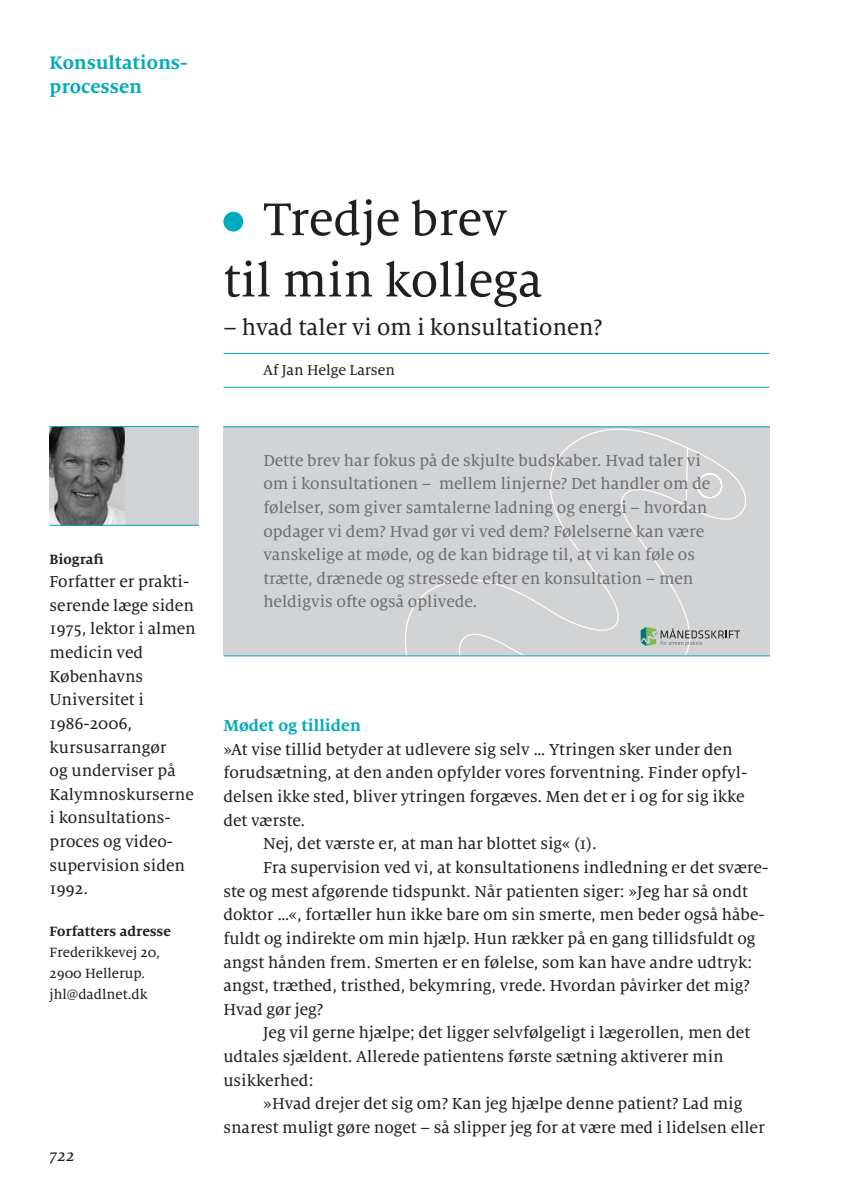
<style>
.page{position:relative;width:844px;height:1191px;background:#fff}
.page>*{position:absolute;margin:0;border:0;box-sizing:border-box;transform-origin:0 0}
.t1{font:50.75px/61.2px "Milo Serif OT Text";color:#231f20;text-align:center}
.t2{font:24.5px "Milo Serif OT Text";color:#231f20}
.t3{font:700 20.12px/24.2px "Milo Serif OT";color:#00abbd}
.t4{font:17.5px/23.6px "Milo Serif OT Text";color:#231f20}
.t5{font:17.5px/23.6px "Milo Serif OT Text";color:#6d6e71}
.t6{font:700 17.5px "Milo Serif OT";color:#00abbd}
.t7{font:17.5px "Milo Serif OT Text Ita";color:#231f20}
.t8{font:15.75px "Milo Serif OT Text";color:#231f20}
.t9{font:14.88px/21px "Milo Serif OT Text";color:#231f20}
.t10{font:700 14.88px "Milo Serif OT";color:#231f20}
</style>
<div class="page">
<div style="left:223px;top:426px;width:546px;height:229px;background:#d1d3d4"></div>
<svg style="left:385px;top:429px;width:361px;height:228px"></svg>
<hr style="left:223px;top:426px;width:546px;height:1px;background:#00abbd">
<hr style="left:223px;top:655px;width:546px;height:1px;background:#00abbd">
<svg style="left:640px;top:627px;width:99px;height:19px"></svg>
<hr style="left:223px;top:387px;width:546px;height:1px;background:#00abbd">
<hr style="left:223px;top:353px;width:546px;height:1px;background:#00abbd">
<div style="left:223px;top:212px;width:20px;height:19px;background:#00abbd;border-radius:50%"></div>
<div style="left:50px;top:426px;width:148px;height:100px;background:#d1d3d4"></div>
<img style="left:50px;top:427px;width:74px;height:98px">
<hr style="left:50px;top:525px;width:148px;height:1px;background:#00abbd">
<hr style="left:50px;top:426px;width:148px;height:1px;background:#00abbd">
<p class="t3" style="left:50px;top:51px;width:139px">Konsultations&shy;processen</p>
<h1 class="t1" style="left:223px;top:189px;width:320px">Tredje brev<br>til min kollega</h1>
<h2 class="t2" style="left:223px;top:314px;width:381px">– hvad taler vi om i konsultationen?</h2>
<p class="t8" style="left:263px;top:362px;width:133px">Af Jan Helge Larsen</p>
<p class="t10" style="left:50px;top:550px;width:56px">Biografi</p>
<p class="t4" style="left:50px;top:570px;width:148px">Forfatter er prakti&shy;serende læge siden<br>1975, lektor i almen medicin ved<br>Københavns<br>Universitet i<br>1986-2006, kursusarrangør<br>og underviser på<br>Kalymnoskurserne i konsultations&shy;proces og video&shy;supervision siden<br>1992.</p>
<p class="t10" style="left:50px;top:923px;width:123px">Forfatters adresse</p>
<p class="t9" style="left:50px;top:942px;width:112px">Frederikkevej 20,<br>2900 Hellerup. jhl@dadlnet.dk</p>
<p class="t7" style="left:50px;top:1146px;width:27px">722</p>
<p class="t5" style="left:263px;top:448px;width:448px">Dette brev har fokus på de skjulte budskaber. Hvad taler vi om i konsultationen – mellem linjerne? Det handler om de følelser, som giver samtalerne ladning og energi – hvordan opdager vi dem? Hvad gør vi ved dem? Følelserne kan være vanskelige at møde, og de kan bidrage til, at vi kan føle os trætte, drænede og stressede efter en konsultation – men heldigvis ofte også oplivede.</p>
<p class="t6" style="left:223px;top:716px;width:139px">Mødet og tilliden</p>
<p class="t4" style="left:223px;top:738px;width:510px">»At vise tillid betyder at udlevere sig selv … Ytringen sker under den</p>
<p class="t4" style="left:223px;top:761px;width:525px">forudsætning, at den anden opfylder vores forventning. Finder opfyl-</p>
<p class="t4" style="left:223px;top:785px;width:522px">delsen ikke sted, bliver ytringen forgæves. Men det er i og for sig ikke</p>
<p class="t4" style="left:223px;top:808px;width:83px">det værste.</p>
<p class="t4" style="left:263px;top:832px;width:335px">Nej, det værste er, at man har blottet sig« (1).</p>
<p class="t4" style="left:263px;top:856px;width:506px">Fra supervision ved vi, at konsultationens indledning er det svære-</p>
<p class="t4" style="left:223px;top:879px;width:526px">ste og mest afgørende tidspunkt. Når patienten siger: »Jeg har så ondt</p>
<p class="t4" style="left:223px;top:903px;width:542px">doktor …«, fortæller hun ikke bare om sin smerte, men beder også håbe-</p>
<p class="t4" style="left:223px;top:927px;width:533px">fuldt og indirekte om min hjælp. Hun rækker på en gang tillidsfuldt og</p>
<p class="t4" style="left:223px;top:950px;width:530px">angst hånden frem. Smerten er en følelse, som kan have andre udtryk:</p>
<p class="t4" style="left:223px;top:974px;width:528px">angst, træthed, tristhed, bekymring, vrede. Hvordan påvirker det mig?</p>
<p class="t4" style="left:223px;top:997px;width:101px">Hvad gør jeg?</p>
<p class="t4" style="left:263px;top:1021px;width:488px">Jeg vil gerne hjælpe; det ligger selvfølgeligt i lægerollen, men det</p>
<p class="t4" style="left:223px;top:1045px;width:501px">udtales sjældent. Allerede patientens første sætning aktiverer min</p>
<p class="t4" style="left:223px;top:1068px;width:91px">usikkerhed:</p>
<p class="t4" style="left:263px;top:1092px;width:480px">»Hvad drejer det sig om? Kan jeg hjælpe denne patient? Lad mig</p>
<p class="t4" style="left:223px;top:1116px;width:542px">snarest muligt gøre noget – så slipper jeg for at være med i lidelsen eller</p>
</div>
